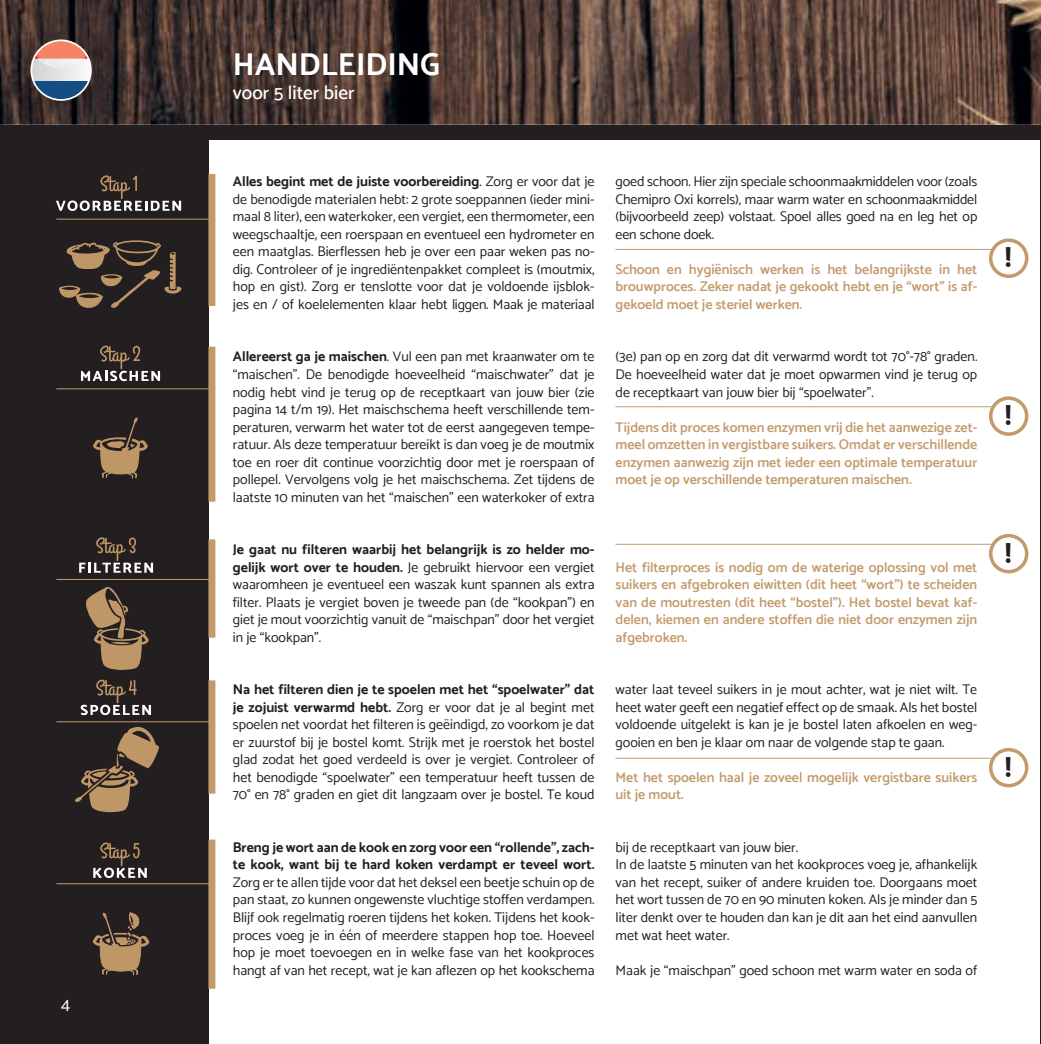
<style>
.page{position:relative;width:1041px;height:1044px;background:#fff}
.page>*{position:absolute;margin:0;border:0;box-sizing:border-box;transform-origin:0 0}
.t1{font:700 31.5px "Catamaran";color:#fff}
.t2{font:800 28px "Catamaran";color:#231f20}
.t3{font:500 19.25px "Catamaran";color:#fff}
.t4{font:17.5px "Catamaran";color:#fff}
.t5{font:14px/17.5px "Catamaran";color:#231f20;text-align:justify}
.t6{font:600 14px/17.5px "Catamaran";color:#c39a6b;text-align:justify}
.t7{font:700 14px/17.5px "Catamaran";color:#231f20}
.s1{font-weight:700}
</style>
<div class="page">
<img style="left:0;top:0;width:1040px;height:125px">
<div style="left:0;top:125px;width:1040px;height:15px;background:#231f20"></div>
<svg style="left:31px;top:40px;width:60px;height:18px"></svg>
<svg style="left:31px;top:58px;width:60px;height:24px"></svg>
<svg style="left:31px;top:82px;width:60px;height:18px"></svg>
<img style="left:35px;top:40px;width:52px;height:18px">
<img style="left:38px;top:58px;width:47px;height:9px">
<div style="left:30px;top:39px;width:62px;height:62px;border:2px solid #fff;border-radius:50%"></div>
<hr style="left:1040px;top:125px;width:1px;height:918px;background:#231f20">
<div style="left:0;top:125px;width:209px;height:918px;background:#231f20"></div>
<svg style="left:59px;top:240px;width:122px;height:68px"></svg>
<svg style="left:56px;top:175px;width:125px;height:36px"></svg>
<svg style="left:93px;top:417px;width:55px;height:61px"></svg>
<svg style="left:81px;top:345px;width:79px;height:36px"></svg>
<svg style="left:86px;top:587px;width:63px;height:82px"></svg>
<hr style="left:111px;top:641px;width:20px;height:3px;background:#bf9766;border-radius:50%">
<svg style="left:79px;top:537px;width:74px;height:35px"></svg>
<svg style="left:74px;top:726px;width:85px;height:85px"></svg>
<svg style="left:81px;top:679px;width:70px;height:35px"></svg>
<hr style="left:56px;top:218px;width:154px;height:1px;background:#c39a6b">
<hr style="left:56px;top:388px;width:154px;height:1px;background:#c39a6b">
<hr style="left:56px;top:578px;width:154px;height:1px;background:#c39a6b">
<hr style="left:56px;top:721px;width:154px;height:1px;background:#c39a6b">
<div style="left:208px;top:174px;width:7px;height:132px;background:#c39a6b"></div>
<div style="left:208px;top:346px;width:7px;height:155px;background:#c39a6b"></div>
<div style="left:208px;top:539px;width:7px;height:98px;background:#c39a6b"></div>
<div style="left:208px;top:680px;width:7px;height:113px;background:#c39a6b"></div>
<svg style="left:92px;top:912px;width:58px;height:62px"></svg>
<svg style="left:93px;top:842px;width:54px;height:35px"></svg>
<hr style="left:56px;top:882px;width:154px;height:1px;background:#c39a6b">
<div style="left:208px;top:839px;width:7px;height:149px;background:#c39a6b"></div>
<div style="left:988px;top:238px;width:40px;height:40px;border:4px solid #c39a6b;border-radius:50%"></div>
<div style="left:988px;top:396px;width:40px;height:39px;border:4px solid #c39a6b;border-radius:50%"></div>
<div style="left:988px;top:533px;width:40px;height:40px;border:4px solid #c39a6b;border-radius:50%"></div>
<div style="left:988px;top:747px;width:40px;height:40px;border:4px solid #c39a6b;border-radius:50%"></div>
<hr style="left:615px;top:249px;width:378px;height:1px;background:#c39a6b">
<hr style="left:615px;top:406px;width:378px;height:1px;background:#c39a6b">
<hr style="left:615px;top:543px;width:378px;height:1px;background:#c39a6b">
<hr style="left:615px;top:757px;width:378px;height:1px;background:#c39a6b">
<p class="t4" style="left:61px;top:994px;width:11px">4</p>
<h1 class="t1" style="left:233px;top:47px;width:209px">HANDLEIDING</h1>
<h3 class="t3" style="left:233px;top:85px;width:123px">voor 5 liter bier</h3>
<p class="t5" style="left:233px;top:173px;width:363px"><span class="s1">Alles begint met de juiste voorbereiding</span>. Zorg er voor dat je de benodigde materialen hebt: 2 grote soeppannen (ieder mini&shy;maal 8 liter), een waterkoker, een vergiet, een thermometer, een weegschaaltje, een roerspaan en eventueel een hydrometer en een maatglas. Bierflessen heb je over een paar weken pas no&shy;dig. Controleer of je ingrediëntenpakket compleet is (moutmix, hop en gist). Zorg er tenslotte voor dat je voldoende ijsblok&shy;jes en / of koelelementen klaar hebt liggen. Maak je materiaal</p>
<p class="t5" style="left:615px;top:173px;width:363px">goed schoon. Hier zijn speciale schoonmaakmiddelen voor (zoals Chemipro Oxi korrels), maar warm water en schoonmaakmiddel (bijvoorbeeld zeep) volstaat. Spoel alles goed na en leg het op een schone doek.</p>
<p class="t6" style="left:615px;top:260px;width:363px">Schoon en hygiënisch werken is het belangrijkste in het brouwproces. Zeker nadat je gekookt hebt en je “wort” is af&shy;gekoeld moet je steriel werken.</p>
<p class="t5" style="left:233px;top:348px;width:363px"><span class="s1">Allereerst ga je maischen</span>. Vul een pan met kraanwater om te “maischen”. De benodigde hoeveelheid “maischwater” dat je nodig hebt vind je terug op de receptkaart van jouw bier (zie pagina 14 t/m 19). Het maischschema heeft verschillende tem&shy;peraturen, verwarm het water tot de eerst aangegeven tempe&shy;ratuur. Als deze temperatuur bereikt is dan voeg je de moutmix toe en roer dit continue voorzichtig door met je roerspaan of pollepel. Vervolgens volg je het maischschema. Zet tijdens de laatste 10 minuten van het “maischen” een waterkoker of extra</p>
<p class="t5" style="left:615px;top:348px;width:363px">(3e) pan op en zorg dat dit verwarmd wordt tot 70°-78° graden.<br>De hoeveelheid water dat je moet opwarmen vind je terug op de receptkaart van jouw bier bij “spoelwater”.</p>
<p class="t6" style="left:615px;top:418px;width:363px">Tijdens dit proces komen enzymen vrij die het aanwezige zet&shy;meel omzetten in vergistbare suikers. Omdat er verschillende enzymen aanwezig zijn met ieder een optimale temperatuur moet je op verschillende temperaturen maischen.</p>
<p class="t5" style="left:233px;top:540px;width:363px"><span class="s1">Je gaat nu filteren waarbij het belangrijk is zo helder mo&shy;gelijk wort over te houden.</span> Je gebruikt hiervoor een vergiet waaromheen je eventueel een waszak kunt spannen als extra filter. Plaats je vergiet boven je tweede pan (de “kookpan”) en giet je mout voorzichtig vanuit de “maischpan” door het vergiet in je “kookpan”.</p>
<p class="t6" style="left:615px;top:558px;width:363px">Het filterproces is nodig om de waterige oplossing vol met suikers en afgebroken eiwitten (dit heet “wort”) te scheiden van de moutresten (dit heet “bostel”). Het bostel bevat kaf&shy;delen, kiemen en andere stoffen die niet door enzymen zijn afgebroken.</p>
<p class="t5" style="left:233px;top:680px;width:363px"><span class="s1">Na het filteren dien je te spoelen met het “spoelwater” dat je zojuist verwarmd hebt.</span> Zorg er voor dat je al begint met spoelen net voordat het filteren is geëindigd, zo voorkom je dat er zuurstof bij je bostel komt. Strijk met je roerstok het bostel glad zodat het goed verdeeld is over je vergiet. Controleer of het benodigde “spoelwater” een temperatuur heeft tussen de 70° en 78° graden en giet dit langzaam over je bostel. Te koud</p>
<p class="t5" style="left:615px;top:680px;width:363px">water laat teveel suikers in je mout achter, wat je niet wilt. Te heet water geeft een negatief effect op de smaak. Als het bostel voldoende uitgelekt is kan je je bostel laten afkoelen en weg&shy;gooien en ben je klaar om naar de volgende stap te gaan.</p>
<p class="t6" style="left:615px;top:768px;width:363px">Met het spoelen haal je zoveel mogelijk vergistbare suikers uit je mout.</p>
<p class="t7" style="left:233px;top:838px;width:363px">Breng je wort aan de kook en zorg voor een “rollende”, zach&shy;te kook, want bij te hard koken verdampt er teveel wort.</p>
<p class="t5" style="left:233px;top:873px;width:363px">Zorg er te allen tijde voor dat het deksel een beetje schuin op de pan staat, zo kunnen ongewenste vluchtige stoffen verdampen.<br>Blijf ook regelmatig roeren tijdens het koken. Tijdens het kook&shy;proces voeg je in één of meerdere stappen hop toe. Hoeveel hop je moet toevoegen en in welke fase van het kookproces hangt af van het recept, wat je kan aflezen op het kookschema</p>
<p class="t5" style="left:615px;top:838px;width:363px;text-align:left">bij de receptkaart van jouw bier.<br>In de laatste 5 minuten van het kookproces voeg je, afhankelijk van het recept, suiker of andere kruiden toe. Doorgaans moet het wort tussen de 70 en 90 minuten koken. Als je minder dan 5 liter denkt over te houden dan kan je dit aan het eind aanvullen met wat heet water.</p>
<p class="t5" style="left:615px;top:960px;width:363px">Maak je “maischpan” goed schoon met warm water en soda of</p>
<h2 class="t2" style="left:1005px;top:241px;width:8px">!</h2>
<h2 class="t2" style="left:1005px;top:399px;width:8px">!</h2>
<h2 class="t2" style="left:1005px;top:536px;width:8px">!</h2>
<h2 class="t2" style="left:1005px;top:750px;width:8px">!</h2>
</div>
